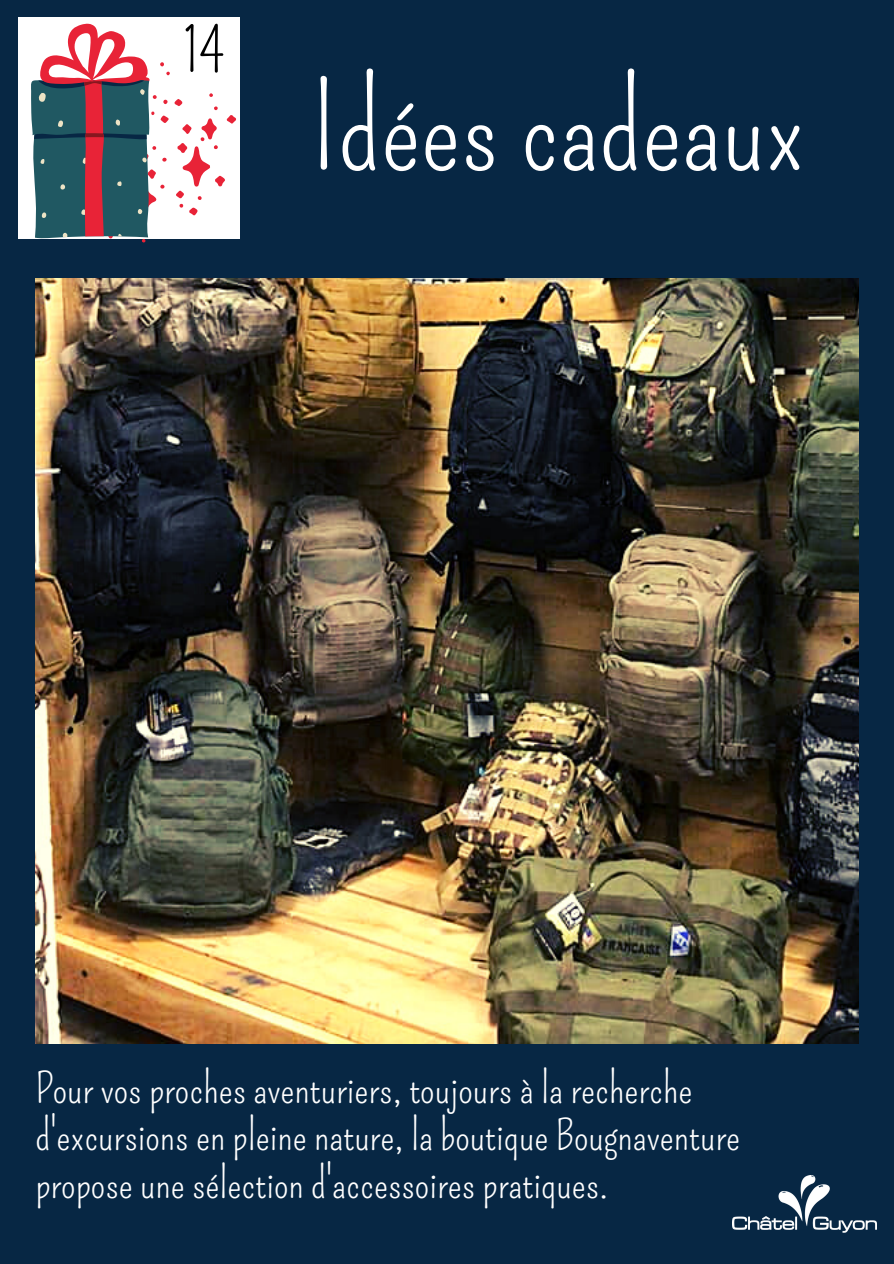
<style>
.page{position:relative;width:894px;height:1264px;background:#fff}
.page>*{position:absolute;margin:0;border:0;box-sizing:border-box;transform-origin:0 0}
.t1{font:118.05px "Pompiere";color:#fff}
.t2{font:60.6px "Pompiere";color:#000}
.t3{font:41.4px/47.5px "Pompiere";color:#fff}
</style>
<div class="page">
<div style="left:0;top:0;width:893px;height:1263px;background:#072744"></div>
<img style="left:732px;top:1175px;width:144px;height:58px">
<img style="left:36px;top:279px;width:822px;height:764px">
<div style="left:18px;top:17px;width:222px;height:222px;background:#fff"></div>
<svg style="left:31px;top:24px;width:205px;height:218px"></svg>
<p class="t2" style="left:183px;top:15px;width:43px">14</p>
<p class="t1" style="left:309px;top:59px;width:496px">Idées cadeaux</p>
<p class="t3" style="left:35px;top:1065px;width:706px">Pour vos proches aventuriers, toujours à la recherche d'excursions en pleine nature, la boutique Bougnaventure propose une sélection d'accessoires pratiques.</p>
</div>
